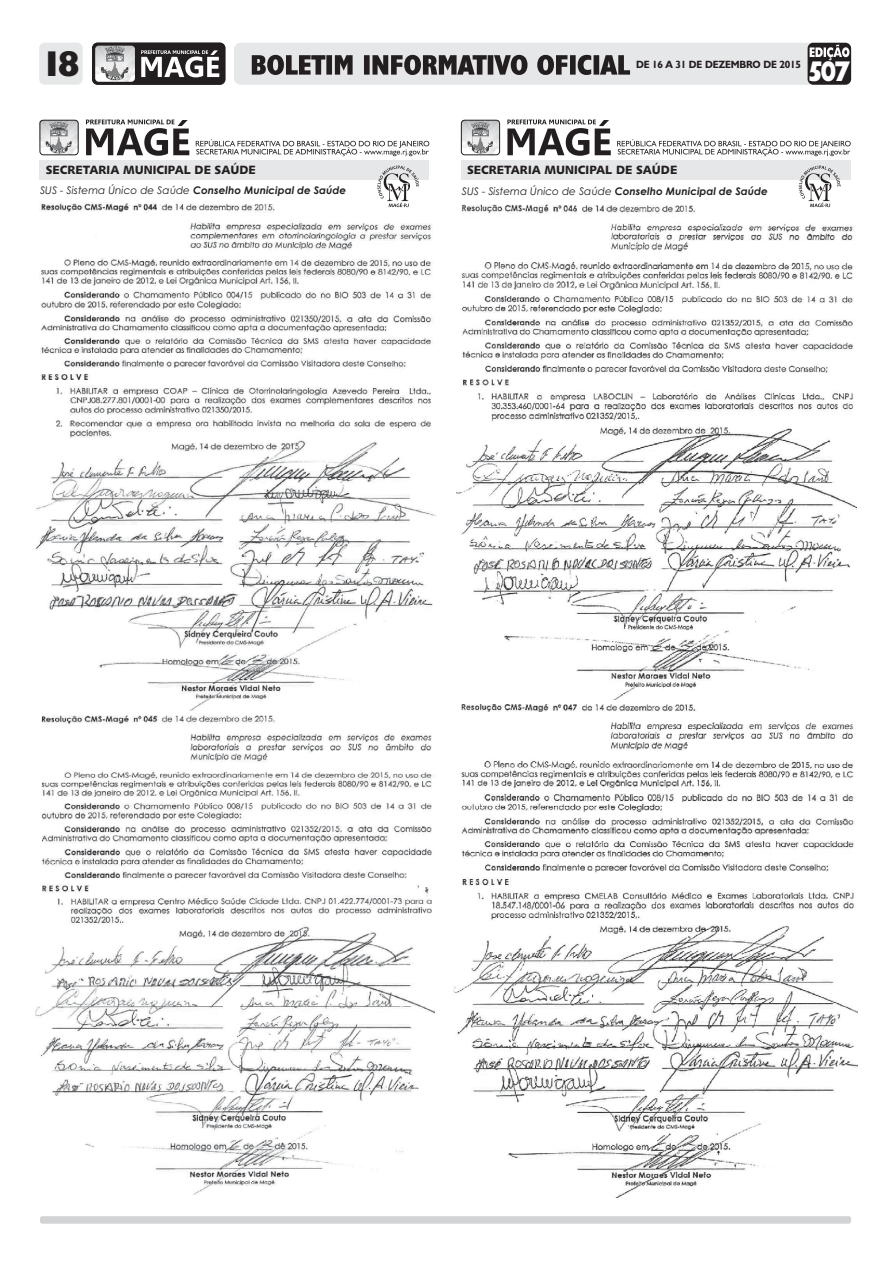
<style>
.page{position:relative;width:893px;height:1263px;background:#fff}
.page>*{position:absolute;margin:0;border:0;box-sizing:border-box;transform-origin:0 0}
.t1{font:700 condensed 36px "Humanist 521 BT Xtra";color:#231f20;scale:1.15 1}
.t2{font:800 28.65px "Humanist 521 BT";color:#fff;scale:.83 1}
.t3{font:12px "Humanist 531 BT Black A";color:#231f20}
.t4{font:italic 700 10.5px "Century Gothic";color:#231f20}
.t5{font:700 10.5px "Humanist 521 BT";letter-spacing:-.015em;color:#231f20;scale:.96 1}
.s1{font-weight:400}
</style>
<div class="page">
<img style="left:456px;top:204px;width:400px;height:496px">
<img style="left:35px;top:715px;width:400px;height:480px">
<img style="left:35px;top:202px;width:401px;height:509px">
<div style="left:39px;top:160px;width:390px;height:20px;background:#e6e7e8"></div>
<img style="left:40px;top:120px;width:38px;height:35px">
<svg style="left:86px;top:119px;width:103px;height:37px"></svg>
<svg style="left:196px;top:139px;width:233px;height:17px"></svg>
<div style="left:40px;top:120px;width:39px;height:35px;border:1px solid #231f20;border-radius:3px"></div>
<svg style="left:377px;top:166px;width:42px;height:41px"></svg>
<div style="left:461px;top:160px;width:390px;height:20px;background:#e6e7e8"></div>
<img style="left:461px;top:120px;width:39px;height:35px">
<svg style="left:507px;top:119px;width:104px;height:37px"></svg>
<svg style="left:617px;top:139px;width:234px;height:17px"></svg>
<div style="left:461px;top:120px;width:39px;height:35px;border:1px solid #231f20;border-radius:3px"></div>
<svg style="left:799px;top:166px;width:41px;height:41px"></svg>
<div style="left:40px;top:1216px;width:811px;height:8px;background:#d1d3d4;border-radius:2px"></div>
<div style="left:39px;top:43px;width:44px;height:42px;background:#e6e7e8;border-radius:6px"></div>
<svg style="left:92px;top:43px;width:133px;height:42px"></svg>
<div style="left:234px;top:43px;width:584px;height:42px;background:#e6e7e8;border-radius:6px"></div>
<svg style="left:252px;top:55px;width:378px;height:20px"></svg>
<div style="left:808px;top:43px;width:43px;height:42px;background:#231f20;border-radius:6px"></div>
<svg style="left:810px;top:44px;width:39px;height:16px"></svg>
<img style="left:454px;top:704px;width:403px;height:494px">
<h1 class="t1" style="left:46px;top:49px;width:31px">18</h1>
<p class="t5" style="left:636px;top:60px;width:173px">DE 16 A 31 DE DEZEMBRO DE 2015</p>
<h2 class="t2" style="left:808px;top:59px;width:52px">507</h2>
<p class="t3" style="left:46px;top:165px;width:212px">SECRETARIA MUNICIPAL DE SAÚDE</p>
<p class="t3" style="left:467px;top:165px;width:212px">SECRETARIA MUNICIPAL DE SAÚDE</p>
<p class="t4" style="left:40px;top:186px;width:308px"><span class="s1">SUS - Sistema Único de Saúde</span> Conselho Municipal de Saúde</p>
<p class="t4" style="left:462px;top:187px;width:308px"><span class="s1">SUS - Sistema Único de Saúde</span> Conselho Municipal de Saúde</p>
</div>
